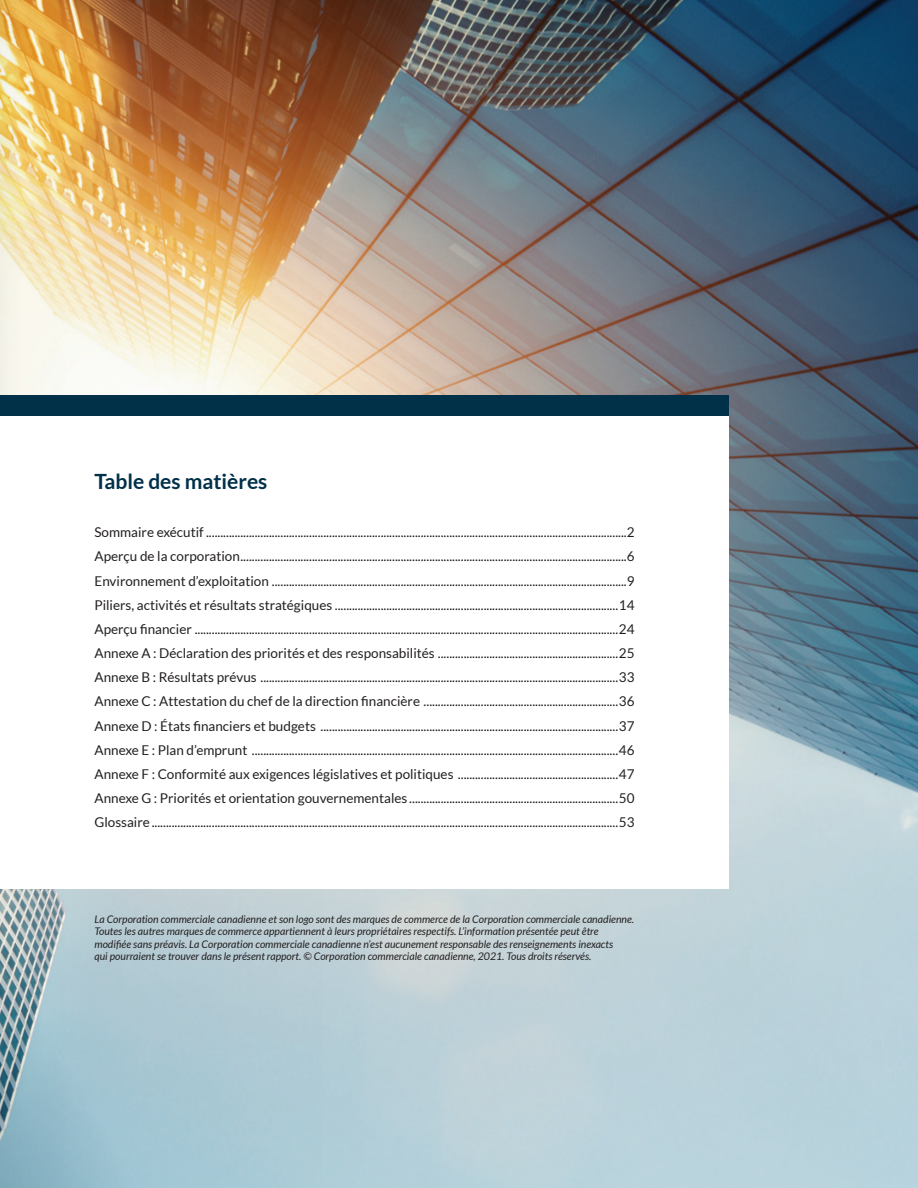
<style>
.page{position:relative;width:918px;height:1188px;background:#fff}
.page>*{position:absolute;margin:0;border:0;box-sizing:border-box;transform-origin:0 0}
.t1{font:700 21px "Lato";color:#013049}
.t2{font:13.5px/24.2px "Lato";color:#231f20;text-align:justify}
.t3{font:italic 10.5px/12.6px "Lato";color:#231f20}
</style>
<div class="page">
<img style="left:322px;top:0;width:596px;height:1188px">
<img style="left:0;top:0;width:322px;height:1188px">
<div style="left:0;top:405px;width:729px;height:484px;background:#fff"></div>
<div style="left:0;top:395px;width:729px;height:21px;background:#013049"></div>
<h1 class="t1" style="left:94px;top:470px;width:174px">Table des matières</h1>
<p class="t2" style="left:94px;top:520px;width:542px">Sommaire exécutif ...................................................................................................................................................2<br>Aperçu de la corporation.......................................................................................................................................6<br>Environnement d’exploitation ............................................................................................................................9<br>Piliers, activités et résultats stratégiques ...................................................................................................14<br>Aperçu financier ....................................................................................................................................................24<br>Annexe A : Déclaration des priorités et des responsabilités ...............................................................25<br>Annexe B : Résultats prévus .............................................................................................................................33<br>Annexe C : Attestation du chef de la direction financière ....................................................................36<br>Annexe D : États financiers et budgets ........................................................................................................37<br>Annexe E : Plan d’emprunt ................................................................................................................................46<br>Annexe F : Conformité aux exigences législatives et politiques ........................................................47<br>Annexe G : Priorités et orientation gouvernementales .........................................................................50<br>Glossaire ...................................................................................................................................................................53</p>
<p class="t3" style="left:94px;top:913px;width:541px">La Corporation commerciale canadienne et son logo sont des marques de commerce de la Corporation commerciale canadienne.<br>Toutes les autres marques de commerce appartiennent à leurs propriétaires respectifs. L’information présentée peut être modifiée sans préavis. La Corporation commerciale canadienne n’est aucunement responsable des renseignements inexacts<br>qui pourraient se trouver dans le présent rapport. © Corporation commerciale canadienne, 2021. Tous droits réservés.</p>
</div>
